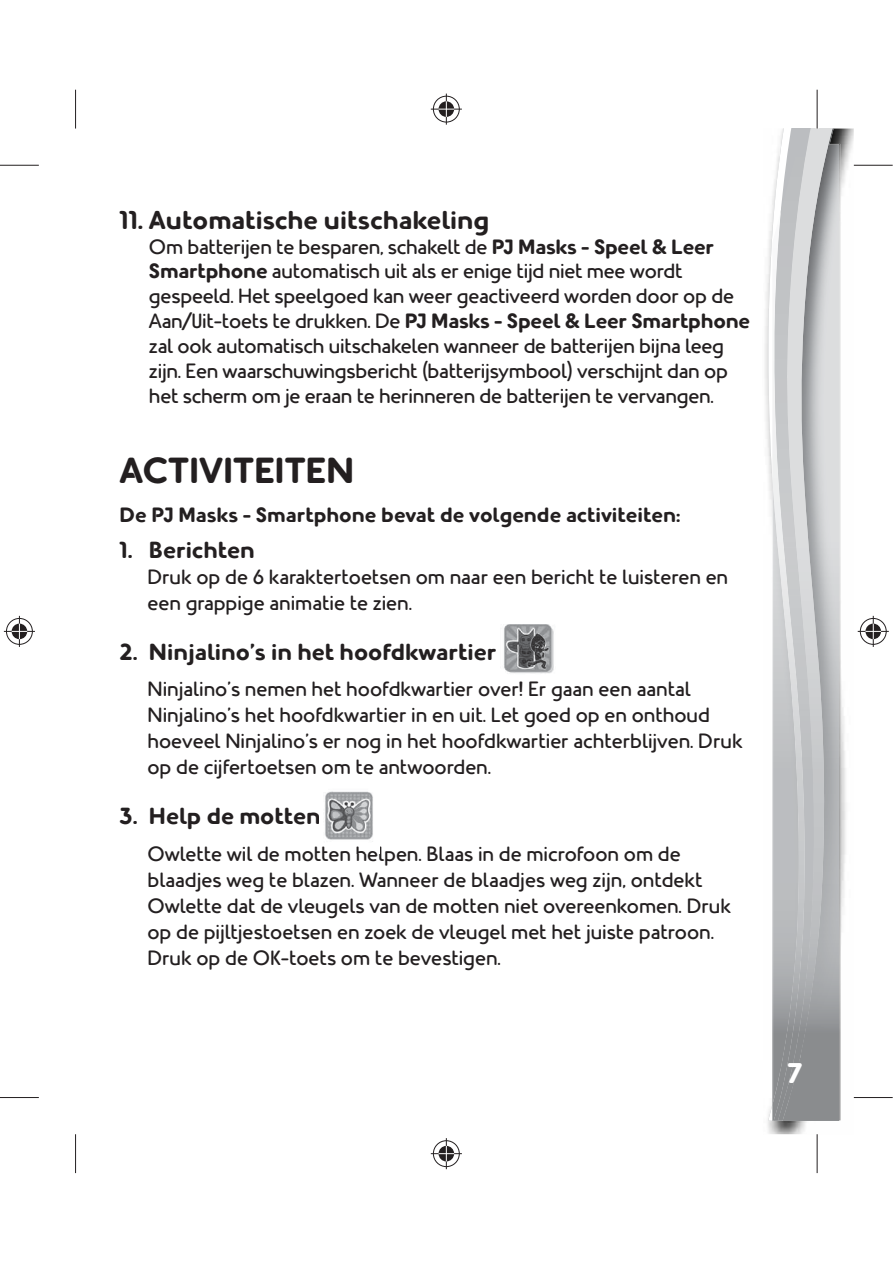
<style>
.page{position:relative;width:893px;height:1263px;background:#fff}
.page>*{position:absolute;margin:0;border:0;box-sizing:border-box;transform-origin:0 0}
.t1{font:700 36.3px "PJ Masks";letter-spacing:-.005em;color:#231f20}
.t2{font:700 28.5px "Helvetica";color:#fff}
.t3{font:700 25.95px "PJ Masks";color:#231f20}
.t4{font:700 23.25px "PJ Masks";color:#231f20}
.t5{font:20.7px/26px "PJ Masks";color:#231f20}
.t6{font:700 20.7px "PJ Masks";color:#231f20}
.s1{font-weight:700}
.s2{font-family:"PJ Masks";font-size:23.25px}
.s3{font-family:"PJ Masks"}
</style>
<div class="page">
<img style="left:765px;top:129px;width:89px;height:1005px">
<svg style="left:824px;top:129px;width:24px;height:992px"></svg>
<svg style="left:768px;top:129px;width:48px;height:992px"></svg>
<img style="left:816px;top:144px;width:23px;height:977px">
<img style="left:772px;top:144px;width:44px;height:977px">
<img style="left:772px;top:211px;width:35px;height:910px">
<div style="left:756px;top:1060px;width:16px;height:38px;background:#fff"></div>
<img style="left:504px;top:624px;width:50px;height:50px">
<img style="left:325px;top:791px;width:48px;height:51px">
<svg style="left:815px;top:90px;width:4px;height:39px"></svg>
<svg style="left:816px;top:1134px;width:1px;height:39px"></svg>
<hr style="left:0;top:165px;width:39px;height:1px;background:#231f20">
<hr style="left:854px;top:165px;width:39px;height:1px;background:#231f20">
<hr style="left:0;top:1097px;width:39px;height:1px;background:#231f20">
<hr style="left:854px;top:1097px;width:39px;height:1px;background:#231f20">
<hr style="left:75px;top:90px;width:1px;height:39px;background:#231f20">
<hr style="left:75px;top:1134px;width:1px;height:39px;background:#231f20">
<hr style="left:817px;top:90px;width:1px;height:39px;background:#231f20">
<hr style="left:817px;top:1134px;width:1px;height:39px;background:#231f20">
<div style="left:432px;top:95px;width:29px;height:29px;border:3px solid #fff;border-radius:50%"></div>
<hr style="left:431px;top:108px;width:31px;height:3px;background:#fff">
<hr style="left:445px;top:94px;width:3px;height:31px;background:#fff">
<div style="left:437px;top:100px;width:19px;height:19px;border:3px solid #fff;border-radius:50%"></div>
<div style="left:433px;top:96px;width:27px;height:26px;border:1px solid #231f20;border-radius:50%"></div>
<hr style="left:431px;top:109px;width:31px;height:1px;background:#231f20">
<hr style="left:446px;top:94px;width:1px;height:31px;background:#231f20">
<svg style="left:438px;top:101px;width:16px;height:16px"></svg>
<div style="left:432px;top:1139px;width:29px;height:29px;border:3px solid #fff;border-radius:50%"></div>
<hr style="left:431px;top:1152px;width:31px;height:3px;background:#fff">
<hr style="left:445px;top:1138px;width:3px;height:31px;background:#fff">
<div style="left:437px;top:1144px;width:19px;height:19px;border:3px solid #fff;border-radius:50%"></div>
<div style="left:433px;top:1140px;width:27px;height:27px;border:1px solid #231f20;border-radius:50%"></div>
<hr style="left:431px;top:1153px;width:31px;height:1px;background:#231f20">
<hr style="left:446px;top:1138px;width:1px;height:31px;background:#231f20">
<svg style="left:438px;top:1146px;width:16px;height:15px"></svg>
<div style="left:5px;top:617px;width:29px;height:29px;border:3px solid #fff;border-radius:50%"></div>
<hr style="left:4px;top:630px;width:31px;height:3px;background:#fff">
<hr style="left:18px;top:616px;width:3px;height:31px;background:#fff">
<div style="left:10px;top:622px;width:19px;height:19px;border:3px solid #fff;border-radius:50%"></div>
<div style="left:6px;top:618px;width:27px;height:27px;border:1px solid #231f20;border-radius:50%"></div>
<hr style="left:4px;top:631px;width:31px;height:1px;background:#231f20">
<hr style="left:19px;top:616px;width:1px;height:31px;background:#231f20">
<svg style="left:12px;top:624px;width:15px;height:15px"></svg>
<div style="left:859px;top:617px;width:29px;height:29px;border:3px solid #fff;border-radius:50%"></div>
<hr style="left:858px;top:630px;width:31px;height:3px;background:#fff">
<svg style="left:871px;top:616px;width:4px;height:31px"></svg>
<div style="left:864px;top:622px;width:18px;height:19px;border:3px solid #fff;border-radius:50%"></div>
<div style="left:860px;top:618px;width:26px;height:27px;border:1px solid #231f20;border-radius:50%"></div>
<hr style="left:858px;top:631px;width:31px;height:1px;background:#231f20">
<hr style="left:873px;top:616px;width:1px;height:31px;background:#231f20">
<svg style="left:865px;top:624px;width:16px;height:15px"></svg>
<p class="t3" style="left:120px;top:210px;width:371px">11. Automatische uitschakeling</p>
<p class="t5" style="left:149px;top:236px;width:603px;line-height:24.9px">Om batterijen te besparen, schakelt de <span class="s1">PJ Masks - Speel &amp; Leer Smartphone</span> automatisch uit als er enige tijd niet mee wordt gespeeld. Het speelgoed kan weer geactiveerd worden door op de Aan/Uit-toets te drukken. De <span class="s1">PJ Masks - Speel &amp; Leer Smartphone </span>zal ook automatisch uitschakelen wanneer de batterijen bijna leeg zijn. Een waarschuwingsbericht (batterijsymbool) verschijnt dan op het scherm om je eraan te herinneren de batterijen te vervangen.</p>
<h1 class="t1" style="left:120px;top:457px;width:236px">ACTIVITEITEN</h1>
<p class="t6" style="left:120px;top:508px;width:563px">De PJ Masks - Smartphone bevat de volgende activiteiten:</p>
<p class="t4" style="left:120px;top:541px;width:137px">1. Berichten</p>
<p class="t5" style="left:147px;top:566px;width:582px">Druk op de 6 karaktertoetsen om naar een bericht te luisteren en een grappige animatie te zien.</p>
<p class="t4" style="left:120px;top:643px;width:378px">2. Ninjalino’s in het hoofdkwartier</p>
<p class="t5" style="left:147px;top:679px;width:596px">Ninjalino’s nemen het hoofdkwartier over! Er gaan een aantal Ninjalino’s het hoofdkwartier in en uit. Let goed op en onthoud hoeveel Ninjalino’s er nog in het hoofdkwartier achterblijven. Druk op de cijfertoetsen om te antwoorden.</p>
<p class="t4" style="left:120px;top:808px;width:203px">3. Help de motten</p>
<p class="t5" style="left:147px;top:843px;width:585px">Owlette wil de motten helpen. Blaas in de microfoon om de blaadjes weg te blazen. Wanneer de blaadjes weg zijn, ontdekt Owlette dat de vleugels van de motten niet overeenkomen. Druk op de pijltjestoetsen en zoek de vleugel met het juiste patroon.<br>Druk op de OK-toets om te bevestigen.</p>
<h2 class="t2" style="left:787px;top:1048px;width:25px">7 <span class="s2">7</span><span class="s3">7</span></h2>
</div>
